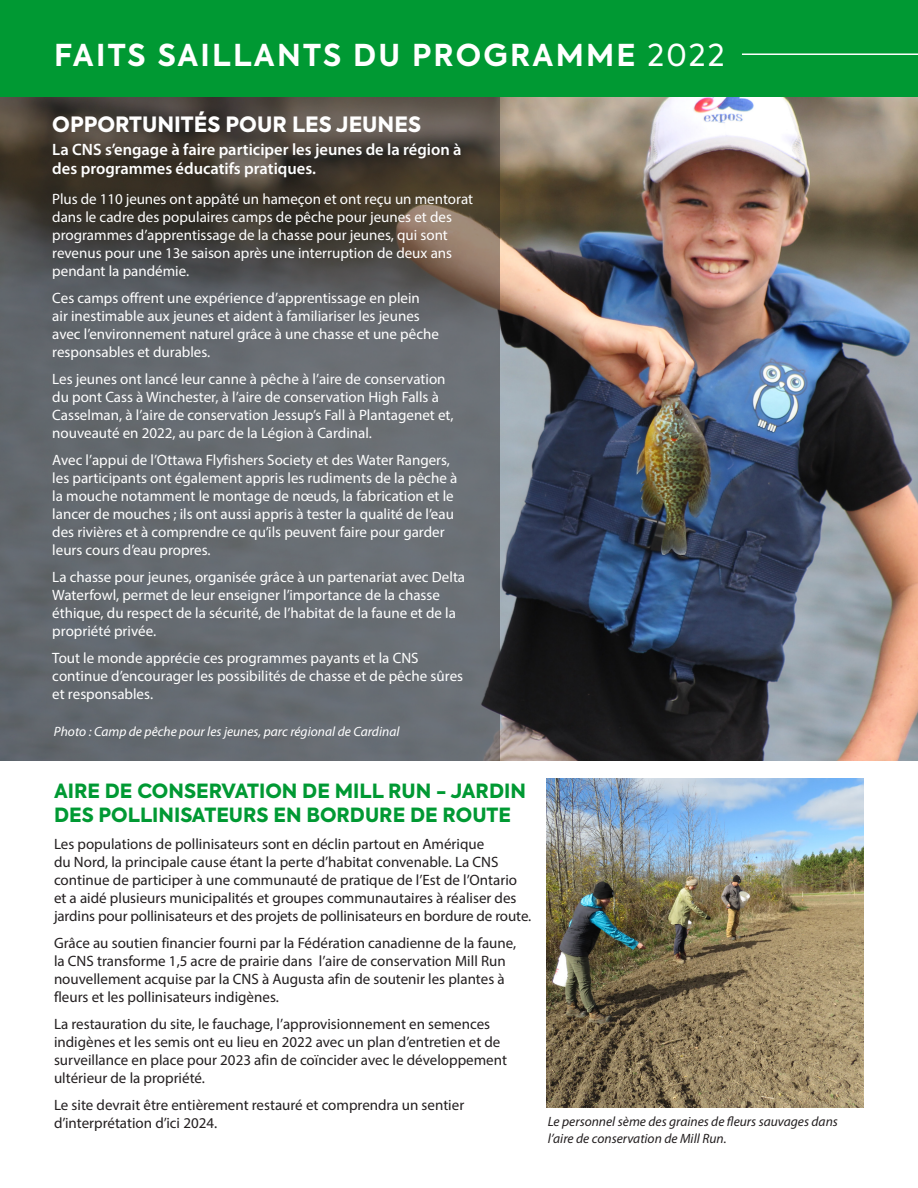
<style>
.page{position:relative;width:918px;height:1188px;background:#fff}
.page>*{position:absolute;margin:0;border:0;box-sizing:border-box;transform-origin:0 0}
.t1{font:700 30px "Axiforma";letter-spacing:.075em;color:#fff}
.Caption{font:800 21px "Axiforma";color:#fff}
.Header_Green{font:800 19.5px/24px "Axiforma";color:#093}
.Caption-2{font:600 16.5px/19.5px "Myriad Pro";color:#fff}
.Caption-3{font:15px/18px "Myriad Pro";color:#fff}
.Body_10_12{font:15px/18px "Myriad Pro";color:#231f20}
.Caption-4{font:italic 13.5px/16.2px "Myriad Pro";color:#231f20}
.Caption-5{font:italic 13.5px "Myriad Pro";color:#fff}
.s1{font-weight:400}
</style>
<div class="page">
<img style="left:500px;top:96px;width:418px;height:665px">
<svg style="left:0;top:96px;width:500px;height:665px;background:#5e6061"></svg>
<div style="left:0;top:0;width:918px;height:96px;background:#093"></div>
<hr style="left:742px;top:53px;width:176px;height:2px;background:#fff">
<img style="left:546px;top:779px;width:318px;height:328px">
<p class="t1" style="left:54px;top:38px;width:672px">FAITS SAILLANTS DU PROGRAMME <span class="s1">2022</span></p>
<p class="Caption" style="left:52px;top:113px;width:370px">OPPORTUNITÉS POUR LES JEUNES</p>
<p class="Caption-2" style="left:52px;top:139px;width:411px">La CNS s’engage à faire participer les jeunes de la région à des programmes éducatifs pratiques.</p>
<p class="Caption-3" style="left:52px;top:190px;width:422px">Plus de 110 jeunes ont appâté un hameçon et ont reçu un mentorat dans le cadre des populaires camps de pêche pour jeunes et des programmes d’apprentissage de la chasse pour jeunes, qui sont revenus pour une 13e saison après une interruption de deux ans pendant la pandémie.</p>
<p class="Caption-3" style="left:52px;top:289px;width:388px">Ces camps offrent une expérience d’apprentissage en plein air inestimable aux jeunes et aident à familiariser les jeunes avec l’environnement naturel grâce à une chasse et une pêche responsables et durables.</p>
<p class="Caption-3" style="left:52px;top:370px;width:403px">Les jeunes ont lancé leur canne à pêche à l’aire de conservation du pont Cass à Winchester, à l’aire de conservation High Falls à Casselman, à l’aire de conservation Jessup’s Fall à Plantagenet et, nouveauté en 2022, au parc de la Légion à Cardinal.</p>
<p class="Caption-3" style="left:52px;top:451px;width:406px">Avec l’appui de l’Ottawa Flyfishers Society et des Water Rangers, les participants ont également appris les rudiments de la pêche à la mouche notamment le montage de nœuds, la fabrication et le lancer de mouches ; ils ont aussi appris à tester la qualité de l’eau des rivières et à comprendre ce qu’ils peuvent faire pour garder leurs cours d’eau propres.</p>
<p class="Caption-3" style="left:52px;top:568px;width:414px">La chasse pour jeunes, organisée grâce à un partenariat avec Delta Waterfowl, permet de leur enseigner l’importance de la chasse éthique, du respect de la sécurité, de l’habitat de la faune et de la propriété privée.</p>
<p class="Caption-3" style="left:52px;top:649px;width:412px">Tout le monde apprécie ces programmes payants et la CNS continue d’encourager les possibilités de chasse et de pêche sûres et responsables.</p>
<p class="Caption-5" style="left:54px;top:723px;width:347px">Photo : Camp de pêche pour les jeunes, parc régional de Cardinal</p>
<p class="Header_Green" style="left:54px;top:779px;width:473px">AIRE DE CONSERVATION DE MILL RUN - JARDIN<br>DES POLLINISATEURS EN BORDURE DE ROUTE</p>
<p class="Body_10_12" style="left:54px;top:835px;width:479px">Les populations de pollinisateurs sont en déclin partout en Amérique<br>du Nord, la principale cause étant la perte d’habitat convenable. La CNS continue de participer à une communauté de pratique de l’Est de l’Ontario et a aidé plusieurs municipalités et groupes communautaires à réaliser des jardins pour pollinisateurs et des projets de pollinisateurs en bordure de route.</p>
<p class="Body_10_12" style="left:54px;top:934px;width:464px">Grâce au soutien financier fourni par la Fédération canadienne de la faune, la CNS transforme 1,5 acre de prairie dans l’aire de conservation Mill Run nouvellement acquise par la CNS à Augusta afin de soutenir les plantes à fleurs et les pollinisateurs indigènes.</p>
<p class="Body_10_12" style="left:54px;top:1015px;width:454px">La restauration du site, le fauchage, l’approvisionnement en semences indigènes et les semis ont eu lieu en 2022 avec un plan d’entretien et de surveillance en place pour 2023 afin de coïncider avec le développement ultérieur de la propriété.</p>
<p class="Body_10_12" style="left:54px;top:1096px;width:412px">Le site devrait être entièrement restauré et comprendra un sentier d’interprétation d’ici 2024.</p>
<p class="Caption-4" style="left:548px;top:1113px;width:291px">Le personnel sème des graines de fleurs sauvages dans l’aire de conservation de Mill Run.</p>
</div>
